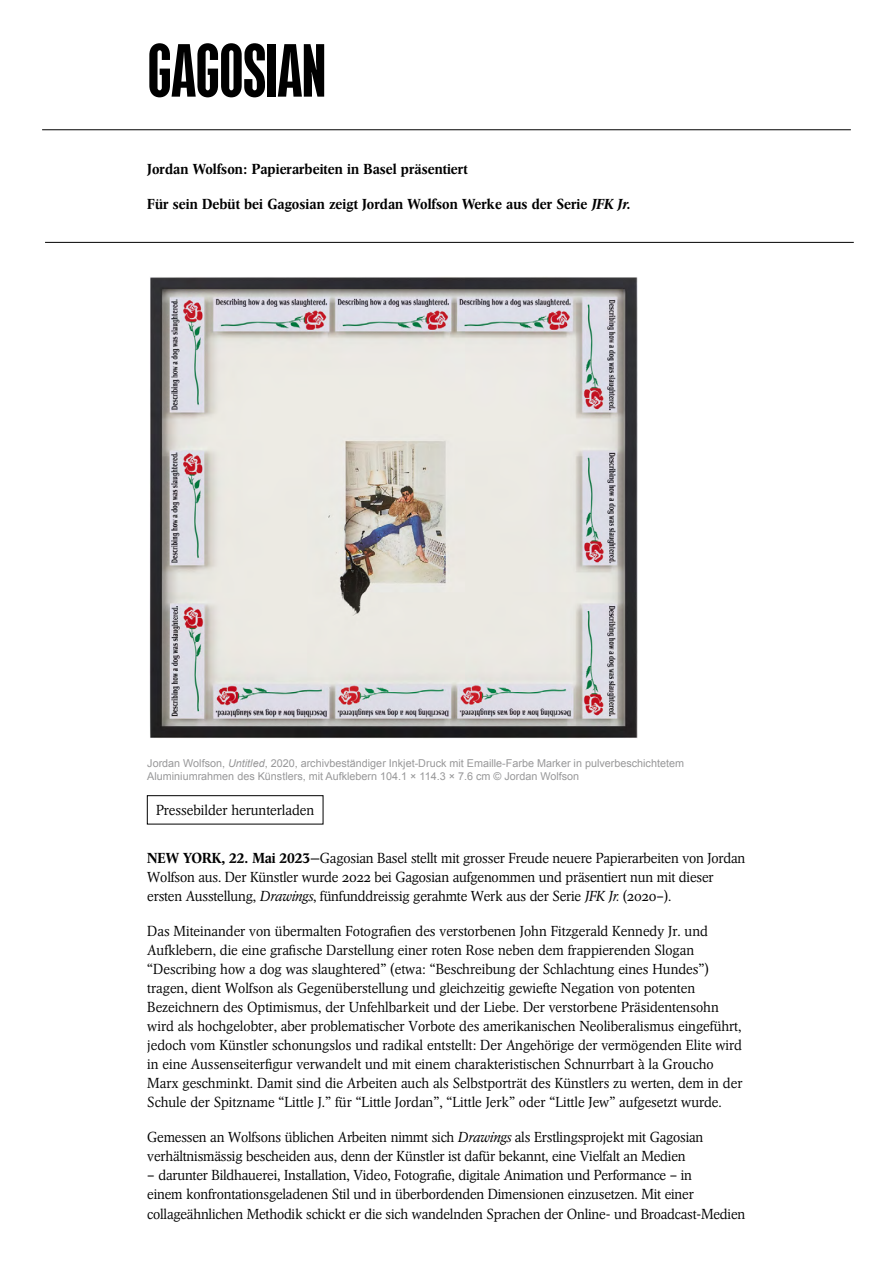
<style>
.page{position:relative;width:893px;height:1263px;background:#fff}
.page>*{position:absolute;margin:0;border:0;box-sizing:border-box;transform-origin:0 0}
.t1{font:75px "GAGOSIANHEADLINE";color:#000}
.t2{font:300 14.4px/19px "Arena New BQ";color:#000}
.t3{font:500 14.4px "Arena New BQ";letter-spacing:.005em;color:#000}
.t4{font:10.8px/12.9px "Arial";color:#989899}
.s1{font-style:italic}
.s2{font-weight:500}
</style>
<div class="page">
<hr style="left:42px;top:129px;width:809px;height:1px;background:#000">
<hr style="left:45px;top:242px;width:809px;height:1px;background:#000">
<div style="left:147px;top:795px;width:176px;height:29px;border:1px solid #000"></div>
<img style="left:149px;top:277px;width:489px;height:461px">
<h1 class="t1" style="left:148px;top:39px;width:180px">GAGOSIAN</h1>
<p class="t3" style="left:147px;top:160px;width:322px">Jordan Wolfson: Papierarbeiten in Basel präsentiert</p>
<p class="t3" style="left:147px;top:195px;width:484px">Für sein Debüt bei Gagosian zeigt Jordan Wolfson Werke aus der Serie <span class="s1">JFK Jr.</span></p>
<p class="t4" style="left:147px;top:757px;width:538px">Jordan Wolfson, <span class="s1">Untitled</span>, 2020, archivbeständiger Inkjet-Druck mit Emaille-Farbe Marker in pulverbeschichtetem<br>Aluminiumrahmen des Künstlers, mit Aufklebern 104.1 × 114.3 × 7.6 cm © Jordan Wolfson</p>
<p class="t2" style="left:156px;top:801px;width:160px">Pressebilder herunterladen</p>
<p class="t2" style="left:147px;top:849px;width:600px"><span class="s2">NEW YORK, 22. Mai 2023</span>—Gagosian Basel stellt mit grosser Freude neuere Papierarbeiten von Jordan<br>Wolfson aus. Der Künstler wurde 2022 bei Gagosian aufgenommen und präsentiert nun mit dieser ersten Ausstellung, <span class="s1">Drawings</span>, fünfunddreissig gerahmte Werk aus der Serie <span class="s1">JFK Jr.</span> (2020–).</p>
<p class="t2" style="left:147px;top:922px;width:597px">Das Miteinander von übermalten Fotografien des verstorbenen John Fitzgerald Kennedy Jr. und Aufklebern, die eine grafische Darstellung einer roten Rose neben dem frappierenden Slogan “Describing how a dog was slaughtered” (etwa: “Beschreibung der Schlachtung eines Hundes”) tragen, dient Wolfson als Gegenüberstellung und gleichzeitig gewiefte Negation von potenten Bezeichnern des Optimismus, der Unfehlbarkeit und der Liebe. Der verstorbene Präsidentensohn wird als hochgelobter, aber problematischer Vorbote des amerikanischen Neoliberalismus eingeführt, jedoch vom Künstler schonungslos und radikal entstellt: Der Angehörige der vermögenden Elite wird in eine Aussenseiterfigur verwandelt und mit einem charakteristischen Schnurrbart à la Groucho Marx geschminkt. Damit sind die Arbeiten auch als Selbstporträt des Künstlers zu werten, dem in der Schule der Spitzname “Little J.” für “Little Jordan”, “Little Jerk” oder “Little Jew” aufgesetzt wurde.</p>
<p class="t2" style="left:147px;top:1128px;width:557px">Gemessen an Wolfsons üblichen Arbeiten nimmt sich <span class="s1">Drawings</span> als Erstlingsprojekt mit Gagosian verhältnismässig bescheiden aus, denn der Künstler ist dafür bekannt, eine Vielfalt an Medien</p>
<p class="t2" style="left:147px;top:1166px;width:599px">– darunter Bildhauerei, Installation, Video, Fotografie, digitale Animation und Performance – in<br>einem konfrontationsgeladenen Stil und in überbordenden Dimensionen einzusetzen. Mit einer collageähnlichen Methodik schickt er die sich wandelnden Sprachen der Online- und Broadcast-Medien</p>
</div>
